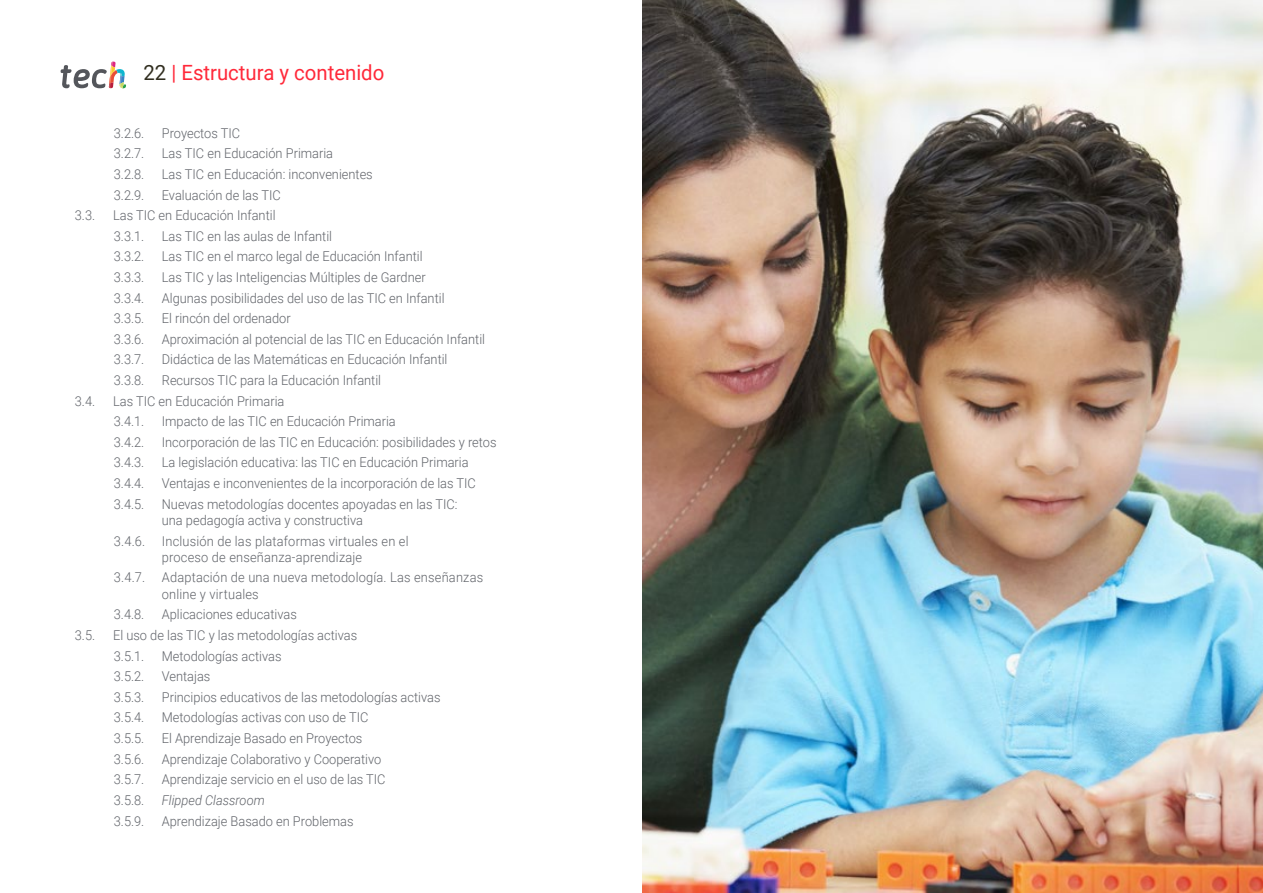
<style>
.page{position:relative;width:1263px;height:893px;background:#fff}
.page>*{position:absolute;margin:0;border:0;box-sizing:border-box;transform-origin:0 0}
.t1{font:21px "Roboto";color:#ff293a}
.t2{font:300 13.5px/20.5px "Roboto";color:#61646a;scale:.95 1}
.t3{font:italic 300 13.5px "Roboto";color:#61646a;scale:.95 1}
.s1{color:#312e20}
</style>
<div class="page">
<img style="left:642px;top:0;width:621px;height:893px">
<svg style="left:61px;top:62px;width:65px;height:27px"></svg>
<h1 class="t1" style="left:144px;top:57px;width:242px"><span class="s1">22</span> | Estructura y contenido</h1>
<p class="t2" style="left:114px;top:122px;width:34px">3.2.6.</p>
<p class="t2" style="left:162px;top:122px;width:84px">Proyectos TIC</p>
<p class="t2" style="left:114px;top:143px;width:34px">3.2.7.</p>
<p class="t2" style="left:162px;top:143px;width:182px">Las TIC en Educación Primaria</p>
<p class="t2" style="left:114px;top:163px;width:34px">3.2.8.</p>
<p class="t2" style="left:162px;top:163px;width:224px">Las TIC en Educación: inconvenientes</p>
<p class="t2" style="left:114px;top:184px;width:34px">3.2.9.</p>
<p class="t2" style="left:162px;top:184px;width:127px">Evaluación de las TIC</p>
<p class="t2" style="left:75px;top:205px;width:23px">3.3.</p>
<p class="t2" style="left:113px;top:205px;width:172px">Las TIC en Educación Infantil<br>3.3.1.</p>
<p class="t2" style="left:162px;top:225px;width:181px">Las TIC en las aulas de Infantil</p>
<p class="t2" style="left:114px;top:246px;width:34px">3.3.2.</p>
<p class="t2" style="left:162px;top:246px;width:276px">Las TIC en el marco legal de Educación Infantil</p>
<p class="t2" style="left:114px;top:266px;width:34px">3.3.3.</p>
<p class="t2" style="left:162px;top:266px;width:279px">Las TIC y las Inteligencias Múltiples de Gardner</p>
<p class="t2" style="left:114px;top:287px;width:34px">3.3.4.</p>
<p class="t2" style="left:162px;top:287px;width:299px">Algunas posibilidades del uso de las TIC en Infantil</p>
<p class="t2" style="left:114px;top:308px;width:34px">3.3.5.</p>
<p class="t2" style="left:162px;top:308px;width:137px">El rincón del ordenador</p>
<p class="t2" style="left:114px;top:328px;width:34px">3.3.6.</p>
<p class="t2" style="left:162px;top:328px;width:342px">Aproximación al potencial de las TIC en Educación Infantil</p>
<p class="t2" style="left:114px;top:349px;width:34px">3.3.7.</p>
<p class="t2" style="left:162px;top:349px;width:302px">Didáctica de las Matemáticas en Educación Infantil</p>
<p class="t2" style="left:114px;top:369px;width:34px">3.3.8.</p>
<p class="t2" style="left:162px;top:369px;width:232px">Recursos TIC para la Educación Infantil</p>
<p class="t2" style="left:75px;top:390px;width:23px">3.4.</p>
<p class="t2" style="left:113px;top:390px;width:182px">Las TIC en Educación Primaria<br>3.4.1.</p>
<p class="t2" style="left:162px;top:411px;width:248px">Impacto de las TIC en Educación Primaria</p>
<p class="t2" style="left:114px;top:431px;width:34px">3.4.2.</p>
<p class="t2" style="left:162px;top:431px;width:354px">Incorporación de las TIC en Educación: posibilidades y retos</p>
<p class="t2" style="left:114px;top:452px;width:34px">3.4.3.</p>
<p class="t2" style="left:162px;top:452px;width:324px">La legislación educativa: las TIC en Educación Primaria</p>
<p class="t2" style="left:114px;top:472px;width:34px">3.4.4.</p>
<p class="t2" style="left:162px;top:472px;width:332px">Ventajas e inconvenientes de la incorporación de las TIC</p>
<p class="t2" style="left:114px;top:493px;width:34px">3.4.5.</p>
<p class="t2" style="left:162px;top:495px;width:313px;line-height:16.4px">Nuevas metodologías docentes apoyadas en las TIC: una pedagogía activa y constructiva</p>
<p class="t2" style="left:114px;top:532px;width:312px;line-height:16.4px;text-align:center">3.4.6. Inclusión de las plataformas virtuales en el proceso de enseñanza-aprendizaje</p>
<p class="t2" style="left:162px;top:569px;width:340px;line-height:16.4px;text-indent:-48px">3.4.7. Adaptación de una nueva metodología. Las enseñanzas online y virtuales</p>
<p class="t2" style="left:114px;top:604px;width:34px">3.4.8.</p>
<p class="t2" style="left:162px;top:604px;width:144px">Aplicaciones educativas</p>
<p class="t2" style="left:75px;top:624px;width:23px">3.5.</p>
<p class="t2" style="left:113px;top:624px;width:258px">El uso de las TIC y las metodologías activas<br>3.5.1.</p>
<p class="t2" style="left:162px;top:645px;width:127px">Metodologías activas</p>
<p class="t2" style="left:114px;top:666px;width:34px">3.5.2.</p>
<p class="t2" style="left:162px;top:666px;width:53px">Ventajas</p>
<p class="t2" style="left:114px;top:686px;width:34px">3.5.3.</p>
<p class="t2" style="left:162px;top:686px;width:295px">Principios educativos de las metodologías activas</p>
<p class="t2" style="left:114px;top:707px;width:34px">3.5.4.</p>
<p class="t2" style="left:162px;top:707px;width:219px">Metodologías activas con uso de TIC</p>
<p class="t2" style="left:114px;top:727px;width:34px">3.5.5.</p>
<p class="t2" style="left:162px;top:727px;width:213px">El Aprendizaje Basado en Proyectos</p>
<p class="t2" style="left:114px;top:748px;width:34px">3.5.6.</p>
<p class="t2" style="left:162px;top:748px;width:232px">Aprendizaje Colaborativo y Cooperativo</p>
<p class="t2" style="left:114px;top:769px;width:34px">3.5.7.</p>
<p class="t2" style="left:162px;top:769px;width:237px">Aprendizaje servicio en el uso de las TIC</p>
<p class="t2" style="left:114px;top:789px;width:34px">3.5.8.</p>
<p class="t3" style="left:162px;top:791px;width:110px">Flipped Classroom</p>
<p class="t2" style="left:114px;top:810px;width:34px">3.5.9.</p>
<p class="t2" style="left:162px;top:810px;width:203px">Aprendizaje Basado en Problemas</p>
</div>
